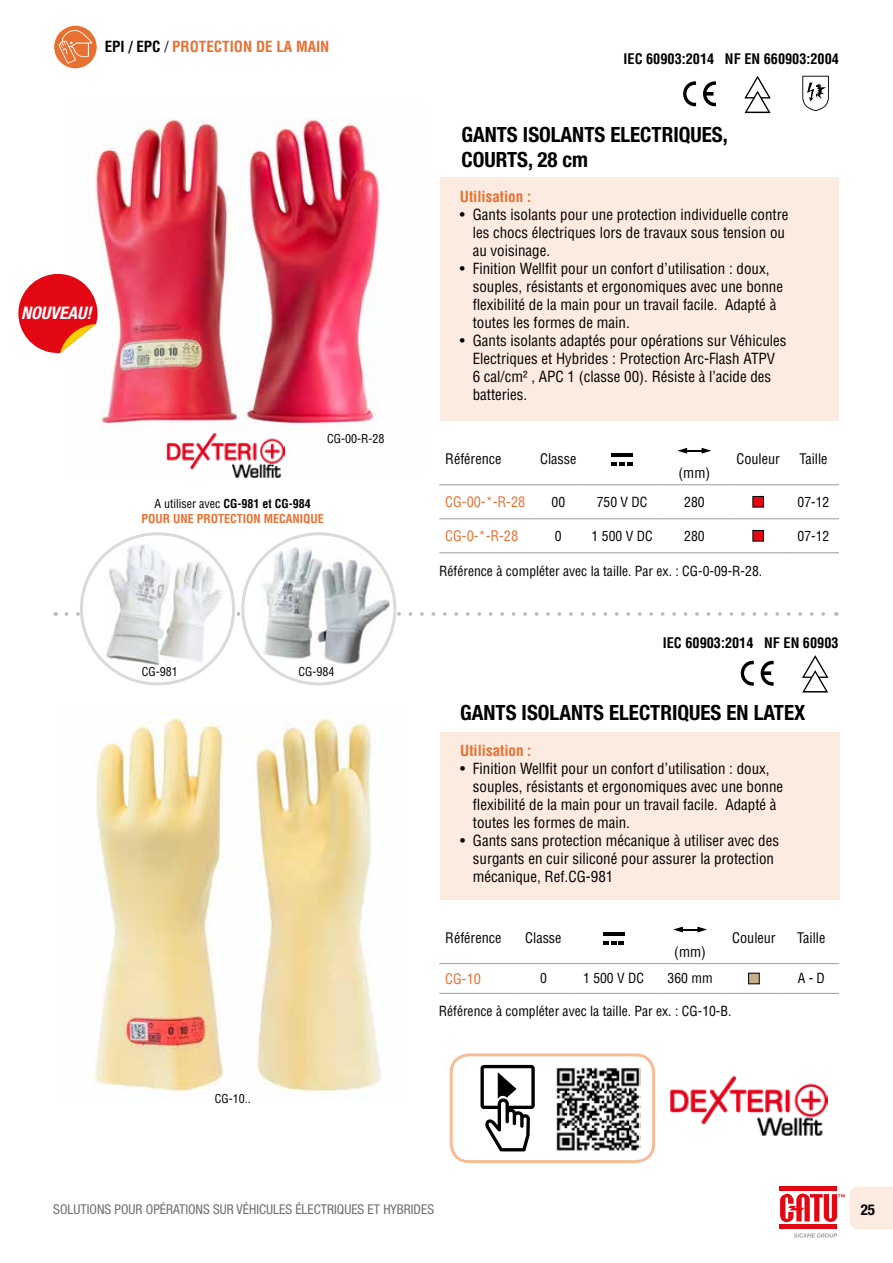
<style>
.page{position:relative;width:893px;height:1263px;background:#fff}
.page>*{position:absolute;margin:0;border:0;box-sizing:border-box;transform-origin:0 0}
.t1{font:700 condensed 21px/25.5px "Helvetica Neue LT Std";color:#000}
.t2{font:italic 700 condensed 17.4px "Helvetica Neue LT Std";color:#fff}
.t3{font:condensed 15px/18px "Helvetica LT Std";color:#000}
.t4{font:700 condensed 15px "Helvetica LT Std";color:#e87031}
.t5{font:700 condensed 15px "Helvetica Neue LT Std";color:#000}
.t6{font:condensed 14.25px "Helvetica LT Std";color:#000}
.t7{font:700 condensed 14.25px "Helvetica LT Std";color:#000}
.t8{font:condensed 14.25px "Helvetica LT Std";color:#e87031}
.t9{font:condensed 13.65px "Helvetica LT Std";color:#000}
.t10{font:condensed 13.5px "Helvetica Neue LT Std";color:#706f6f}
.t11{font:700 condensed 12px/15px "Helvetica LT Std";color:#e87031;text-align:center}
.t12{font:condensed 12px "Helvetica LT Std";color:#000}
.s1{color:#000}
.s2{font-weight:400;color:#000}
</style>
<div class="page">
<svg style="left:780px;top:1186px;width:113px;height:52px"></svg>
<div style="left:450px;top:1053px;width:205px;height:110px;border:3px solid #f5bc96;border-radius:18px"></div>
<div style="left:440px;top:177px;width:399px;height:244px;background:#fcebe0"></div>
<img style="left:89px;top:118px;width:291px;height:341px">
<svg style="left:683px;top:81px;width:13px;height:25px"></svg>
<svg style="left:703px;top:81px;width:13px;height:25px"></svg>
<svg style="left:744px;top:76px;width:27px;height:37px"></svg>
<svg style="left:802px;top:76px;width:27px;height:35px"></svg>
<svg style="left:18px;top:269px;width:84px;height:84px"></svg>
<hr style="left:439px;top:484px;width:94px;height:1px;background:#9d9d9c">
<hr style="left:533px;top:484px;width:51px;height:1px;background:#9d9d9c">
<hr style="left:584px;top:484px;width:76px;height:1px;background:#9d9d9c">
<hr style="left:660px;top:484px;width:68px;height:1px;background:#9d9d9c">
<hr style="left:728px;top:484px;width:60px;height:1px;background:#9d9d9c">
<hr style="left:788px;top:484px;width:51px;height:1px;background:#9d9d9c">
<hr style="left:439px;top:518px;width:94px;height:1px;background:#9d9d9c">
<hr style="left:439px;top:552px;width:94px;height:1px;background:#9d9d9c">
<hr style="left:533px;top:518px;width:51px;height:1px;background:#9d9d9c">
<hr style="left:533px;top:552px;width:51px;height:1px;background:#9d9d9c">
<hr style="left:584px;top:518px;width:76px;height:1px;background:#9d9d9c">
<hr style="left:584px;top:552px;width:76px;height:1px;background:#9d9d9c">
<hr style="left:660px;top:518px;width:68px;height:1px;background:#9d9d9c">
<hr style="left:660px;top:552px;width:68px;height:1px;background:#9d9d9c">
<hr style="left:728px;top:518px;width:60px;height:1px;background:#9d9d9c">
<hr style="left:788px;top:518px;width:51px;height:1px;background:#9d9d9c">
<hr style="left:728px;top:552px;width:60px;height:1px;background:#9d9d9c">
<hr style="left:788px;top:552px;width:51px;height:1px;background:#9d9d9c">
<svg style="left:611px;top:462px;width:22px;height:4px"></svg>
<hr style="left:612px;top:453px;width:21px;height:4px;background:#000">
<svg style="left:677px;top:448px;width:34px;height:6px"></svg>
<div style="left:753px;top:496px;width:10px;height:11px;background:#e30613"></div>
<div style="left:753px;top:496px;width:11px;height:11px;border:1px solid #000"></div>
<div style="left:753px;top:530px;width:10px;height:11px;background:#e30613"></div>
<div style="left:753px;top:530px;width:11px;height:11px;border:1px solid #000"></div>
<svg style="left:66px;top:612px;width:759px;height:4px"></svg>
<img style="left:167px;top:433px;width:118px;height:45px">
<img style="left:93px;top:717px;width:288px;height:376px">
<div style="left:81px;top:534px;width:153px;height:150px;background:#fff;border-radius:50%"></div>
<img style="left:105px;top:543px;width:120px;height:123px">
<div style="left:80px;top:532px;width:155px;height:153px;border:3px solid #dadada;border-radius:50%"></div>
<svg style="left:741px;top:661px;width:13px;height:25px"></svg>
<svg style="left:761px;top:661px;width:13px;height:25px"></svg>
<svg style="left:802px;top:655px;width:26px;height:37px"></svg>
<hr style="left:439px;top:963px;width:77px;height:1px;background:#9d9d9c">
<hr style="left:516px;top:963px;width:55px;height:1px;background:#9d9d9c">
<hr style="left:571px;top:963px;width:85px;height:1px;background:#9d9d9c">
<hr style="left:656px;top:963px;width:68px;height:1px;background:#9d9d9c">
<hr style="left:724px;top:963px;width:60px;height:1px;background:#9d9d9c">
<hr style="left:784px;top:963px;width:55px;height:1px;background:#9d9d9c">
<hr style="left:439px;top:993px;width:77px;height:1px;background:#9d9d9c">
<hr style="left:516px;top:993px;width:55px;height:1px;background:#9d9d9c">
<hr style="left:571px;top:993px;width:85px;height:1px;background:#9d9d9c">
<hr style="left:656px;top:993px;width:68px;height:1px;background:#9d9d9c">
<hr style="left:724px;top:993px;width:60px;height:1px;background:#9d9d9c">
<hr style="left:784px;top:993px;width:55px;height:1px;background:#9d9d9c">
<svg style="left:603px;top:941px;width:21px;height:3px"></svg>
<hr style="left:603px;top:932px;width:21px;height:4px;background:#000">
<svg style="left:673px;top:927px;width:34px;height:5px"></svg>
<div style="left:749px;top:973px;width:10px;height:11px;background:#c6af8d"></div>
<div style="left:748px;top:973px;width:11px;height:11px;border:1px solid #000"></div>
<img style="left:670px;top:1076px;width:158px;height:59px">
<div style="left:440px;top:732px;width:399px;height:168px;background:#fcebe0"></div>
<svg style="left:480px;top:1065px;width:55px;height:86px"></svg>
<img style="left:556px;top:1068px;width:84px;height:83px">
<div style="left:54px;top:26px;width:43px;height:42px;background:#e87031;border-radius:50%"></div>
<svg style="left:58px;top:29px;width:34px;height:35px"></svg>
<div style="left:243px;top:534px;width:152px;height:150px;background:#fff;border-radius:50%"></div>
<img style="left:260px;top:546px;width:129px;height:120px">
<div style="left:241px;top:532px;width:155px;height:153px;border:3px solid #dadada;border-radius:50%"></div>
<p class="t4" style="left:105px;top:37px;width:226px"><span class="s1">EPI / EPC</span> <span class="s2">/</span> PROTECTION DE LA MAIN</p>
<p class="t2" style="left:21px;top:302px;width:72px">NOUVEAU!</p>
<p class="t12" style="left:327px;top:431px;width:59px">CG-00-R-28</p>
<p class="t11" style="left:142px;top:495px;width:184px"><span class="s2">A utiliser avec</span> <span class="s1">CG-981 et CG-984<br></span>POUR UNE PROTECTION MECANIQUE</p>
<p class="t12" style="left:142px;top:665px;width:37px">CG-981</p>
<p class="t12" style="left:299px;top:665px;width:37px">CG-984</p>
<p class="t12" style="left:215px;top:1091px;width:37px">CG-10..</p>
<p class="t7" style="left:624px;top:50px;width:217px">IEC 60903:2014 NF EN 660903:2004</p>
<h1 class="t1" style="left:461px;top:121px;width:268px">GANTS ISOLANTS ELECTRIQUES,<br>COURTS, 28 cm</h1>
<p class="t4" style="left:460px;top:187px;width:73px">Utilisation :</p>
<p class="t3" style="left:473px;top:205px;width:317px;text-indent:-13px">• Gants isolants pour une protection individuelle contre les chocs électriques lors de travaux sous tension ou au voisinage.</p>
<p class="t3" style="left:473px;top:259px;width:312px;text-indent:-13px">• Finition Wellfit pour un confort d’utilisation : doux, souples, résistants et ergonomiques avec une bonne flexibilité de la main pour un travail facile. Adapté à toutes les formes de main.</p>
<p class="t3" style="left:473px;top:331px;width:315px;text-indent:-13px">• Gants isolants adaptés pour opérations sur Véhicules Electriques et Hybrides : Protection Arc-Flash ATPV 6 cal/cm² , APC 1 (classe 00). Résiste à l’acide des batteries.</p>
<p class="t6" style="left:445px;top:450px;width:58px">Référence</p>
<p class="t6" style="left:540px;top:450px;width:38px">Classe</p>
<p class="t6" style="left:679px;top:464px;width:33px">(mm)</p>
<p class="t6" style="left:736px;top:450px;width:45px">Couleur</p>
<p class="t6" style="left:799px;top:450px;width:30px">Taille</p>
<p class="t8" style="left:445px;top:493px;width:81px">CG-00-*-R-28</p>
<p class="t9" style="left:551px;top:493px;width:15px">00</p>
<p class="t9" style="left:597px;top:493px;width:52px">750 V DC</p>
<p class="t9" style="left:684px;top:493px;width:22px">280</p>
<p class="t9" style="left:797px;top:493px;width:33px">07-12</p>
<p class="t8" style="left:445px;top:527px;width:74px">CG-0-*-R-28</p>
<p class="t9" style="left:555px;top:527px;width:8px">0</p>
<p class="t9" style="left:592px;top:527px;width:62px">1 500 V DC</p>
<p class="t9" style="left:684px;top:527px;width:22px">280</p>
<p class="t9" style="left:797px;top:527px;width:33px">07-12</p>
<p class="t9" style="left:439px;top:563px;width:324px">Référence à compléter avec la taille. Par ex. : CG-0-09-R-28.</p>
<p class="t7" style="left:663px;top:634px;width:177px">IEC 60903:2014 NF EN 60903</p>
<h1 class="t1" style="left:460px;top:699px;width:347px">GANTS ISOLANTS ELECTRIQUES EN LATEX</h1>
<p class="t4" style="left:460px;top:741px;width:73px">Utilisation :</p>
<p class="t3" style="left:473px;top:760px;width:312px;text-indent:-13px">• Finition Wellfit pour un confort d’utilisation : doux, souples, résistants et ergonomiques avec une bonne flexibilité de la main pour un travail facile. Adapté à toutes les formes de main.</p>
<p class="t3" style="left:473px;top:832px;width:308px;text-indent:-13px">• Gants sans protection mécanique à utiliser avec des surgants en cuir siliconé pour assurer la protection mécanique, Ref.CG-981</p>
<p class="t6" style="left:445px;top:929px;width:58px">Référence</p>
<p class="t6" style="left:525px;top:929px;width:38px">Classe</p>
<p class="t6" style="left:674px;top:943px;width:33px">(mm)</p>
<p class="t6" style="left:732px;top:929px;width:45px">Couleur</p>
<p class="t6" style="left:797px;top:929px;width:30px">Taille</p>
<p class="t8" style="left:445px;top:969px;width:37px">CG-10</p>
<p class="t9" style="left:540px;top:970px;width:8px">0</p>
<p class="t9" style="left:583px;top:970px;width:62px">1 500 V DC</p>
<p class="t9" style="left:668px;top:970px;width:47px">360 mm</p>
<p class="t9" style="left:798px;top:970px;width:29px">A - D</p>
<p class="t9" style="left:439px;top:1003px;width:294px">Référence à compléter avec la taille. Par ex. : CG-10-B.</p>
<p class="t10" style="left:53px;top:1201px;width:382px">SOLUTIONS POUR OPÉRATIONS SUR VÉHICULES ÉLECTRIQUES ET HYBRIDES</p>
<p class="t5" style="left:861px;top:1201px;width:16px">25</p>
</div>
